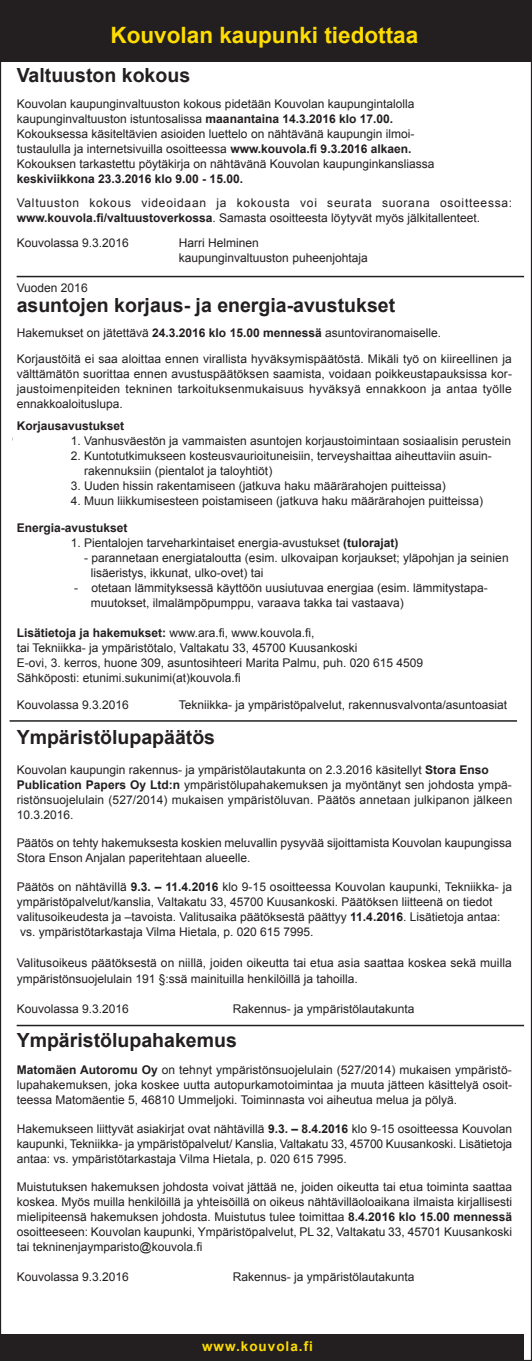
<style>
.page{position:relative;width:532px;height:1361px;background:#fff}
.page>*{position:absolute;margin:0;border:0;box-sizing:border-box;transform-origin:0 0}
.t1{font:700 22.5px "Arial";color:#ffdc01}
.t2{font:700 19.5px "Arial";color:#231f20}
.t3{font:700 13.5px "Arial";letter-spacing:.075em;color:#ffdc01}
.t4{font:12px/15px "Arial";color:#231f20}
.t5{font:12px/15px "Arial";letter-spacing:.06em;color:#231f20}
.t6{font:700 12px "Arial";color:#231f20}
.s1{font-weight:700}
</style>
<div class="page">
<div style="left:0;top:1334px;width:523px;height:27px;background:#231f20"></div>
<div style="left:0;top:0;width:531px;height:62px;background:#231f20"></div>
<hr style="left:10px;top:720px;width:507px;height:2px;background:#231f20">
<hr style="left:17px;top:276px;width:507px;height:1px;background:#231f20">
<hr style="left:17px;top:1025px;width:507px;height:1px;background:#231f20">
<h1 class="t1" style="left:110px;top:20px;width:309px">Kouvolan kaupunki tiedottaa</h1>
<h2 class="t2" style="left:17px;top:62px;width:175px">Valtuuston kokous</h2>
<p class="t4" style="left:17px;top:96px;width:419px">Kouvolan kaupunginvaltuuston kokous pidetään Kouvolan kaupungintalolla kaupunginvaltuuston istuntosalissa <span class="s1">maanantaina 14.3.2016 klo 17.00.<br></span>Kokouksessa käsiteltävien asioiden luettelo on nähtävänä kaupungin ilmoi&shy;tustaululla ja internetsivuilla osoitteessa <span class="s1">www.kouvola.fi 9.3.2016 alkaen.<br></span>Kokouksen tarkastettu pöytäkirja on nähtävänä Kouvolan kaupunginkansliassa</p>
<p class="t6" style="left:17px;top:171px;width:228px">keskiviikkona 23.3.2016 klo 9.00 - 15.00.</p>
<p class="t5" style="left:17px;top:195px;width:497px">Valtuuston kokous videoidaan ja kokousta voi seurata suorana osoitteessa: <span class="s1">www.kouvola.fi/valtuustoverkossa</span>. Samasta osoitteesta löytyvät myös jälkitallenteet.</p>
<p class="t4" style="left:17px;top:236px;width:114px">Kouvolassa 9.3.2016</p>
<p class="t4" style="left:179px;top:236px;width:190px">Harri Helminen kaupunginvaltuuston puheenjohtaja</p>
<p class="t4" style="left:17px;top:281px;width:72px">Vuoden 2016</p>
<h2 class="t2" style="left:17px;top:292px;width:380px">asuntojen korjaus- ja energia-avustukset</h2>
<p class="t4" style="left:17px;top:320px;width:496px;line-height:25.5px">Hakemukset on jätettävä <span class="s1">24.3.2016 klo 15.00 mennessä</span> asuntoviranomaiselle.<br>Korjaustöitä ei saa aloittaa ennen virallista hyväksymispäätöstä. Mikäli työ on kiireellinen ja</p>
<p class="t4" style="left:17px;top:366px;width:496px;text-align:justify">välttämätön suorittaa ennen avustuspäätöksen saamista, voidaan poikkeustapauksissa kor&shy;jaustoimenpiteiden tekninen tarkoituksenmukaisuus hyväksyä ennakkoon ja antaa työlle ennakkoaloituslupa.</p>
<p class="t6" style="left:17px;top:418px;width:109px">Korjausavustukset</p>
<p class="t4" style="left:71px;top:434px;width:441px">1. Vanhusväestön ja vammaisten asuntojen korjaustoimintaan sosiaalisin perustein</p>
<p class="t4" style="left:84px;top:449px;width:409px;text-indent:-13px">2. Kuntotutkimukseen kosteusvaurioituneisiin, terveyshaittaa aiheuttaviin asuin&shy;rakennuksiin (pientalot ja taloyhtiöt)</p>
<p class="t4" style="left:71px;top:479px;width:376px">3. Uuden hissin rakentamiseen (jatkuva haku määrärahojen puitteissa)</p>
<p class="t4" style="left:71px;top:494px;width:414px">4. Muun liikkumisesteen poistamiseen (jatkuva haku määrärahojen puitteissa)</p>
<p class="t6" style="left:17px;top:520px;width:112px">Energia-avustukset</p>
<p class="t4" style="left:71px;top:536px;width:329px">1. Pientalojen tarveharkintaiset energia-avustukset <span class="s1">(tulorajat)</span></p>
<p class="t4" style="left:91px;top:551px;width:419px;text-indent:-7px">- parannetaan energiataloutta (esim. ulkovaipan korjaukset; yläpohjan ja seinien lisäeristys, ikkunat, ulko-ovet) tai</p>
<p class="t4" style="left:91px;top:581px;width:398px;text-indent:-17px">- otetaan lämmityksessä käyttöön uusiutuvaa energiaa (esim. lämmitystapa&shy;muutokset, ilmalämpöpumppu, varaava takka tai vastaava)</p>
<p class="t4" style="left:17px;top:626px;width:408px"><span class="s1">Lisätietoja ja hakemukset:</span> www.ara.fi, www.kouvola.fi,<br>tai Tekniikka- ja ympäristötalo, Valtakatu 33, 45700 Kuusankoski<br>E-ovi, 3. kerros, huone 309, asuntosihteeri Marita Palmu, puh. 020 615 4509<br>Sähköposti: etunimi.sukunimi(at)kouvola.fi</p>
<p class="t4" style="left:17px;top:698px;width:114px">Kouvolassa 9.3.2016</p>
<p class="t4" style="left:179px;top:698px;width:330px">Tekniikka- ja ympäristöpalvelut, rakennusvalvonta/asuntoasiat</p>
<h2 class="t2" style="left:17px;top:724px;width:200px">Ympäristölupapäätös</h2>
<p class="t4" style="left:17px;top:762px;width:497px">Kouvolan kaupungin rakennus- ja ympäristölautakunta on 2.3.2016 käsitellyt <span class="s1">Stora Enso Publication Papers Oy Ltd:n</span> ympäristölupahakemuksen ja myöntänyt sen johdosta ympä&shy;ristönsuojelulain (527/2014) mukaisen ympäristöluvan. Päätös annetaan julkipanon jälkeen 10.3.2016.</p>
<p class="t4" style="left:17px;top:836px;width:496px">Päätös on tehty hakemuksesta koskien meluvallin pysyvää sijoittamista Kouvolan kaupungissa<br>Stora Enson Anjalan paperitehtaan alueelle.</p>
<p class="t4" style="left:17px;top:879px;width:496px">Päätös on nähtävillä <span class="s1">9.3. – 11.4.2016</span> klo 9-15 osoitteessa Kouvolan kaupunki, Tekniikka- ja ympäristöpalvelut/kanslia, Valtakatu 33, 45700 Kuusankoski. Päätöksen liitteenä on tiedot valitusoikeudesta ja –tavoista. Valitusaika päätöksestä päättyy <span class="s1">11.4.2016</span>. Lisätietoja antaa: vs. ympäristötarkastaja Vilma Hietala, p. 020 615 7995.</p>
<p class="t4" style="left:17px;top:956px;width:496px">Valitusoikeus päätöksestä on niillä, joiden oikeutta tai etua asia saattaa koskea sekä muilla ympäristönsuojelulain 191 §:ssä mainituilla henkilöillä ja tahoilla.</p>
<p class="t4" style="left:17px;top:1001px;width:114px">Kouvolassa 9.3.2016</p>
<p class="t4" style="left:233px;top:1001px;width:183px">Rakennus- ja ympäristölautakunta</p>
<h2 class="t2" style="left:17px;top:1027px;width:221px">Ympäristölupahakemus</h2>
<p class="t4" style="left:17px;top:1062px;width:497px;text-align:justify"><span class="s1">Matomäen Autoromu Oy</span> on tehnyt ympäristönsuojelulain (527/2014) mukaisen ympäristö&shy;lupahakemuksen, joka koskee uutta autopurkamotoimintaa ja muuta jätteen käsittelyä osoit&shy;teessa Matomäentie 5, 46810 Ummeljoki. Toiminnasta voi aiheutua melua ja pölyä.</p>
<p class="t4" style="left:17px;top:1121px;width:497px;text-align:justify">Hakemukseen liittyvät asiakirjat ovat nähtävillä <span class="s1">9.3. – 8.4.2016</span> klo 9-15 osoitteessa Kouvolan kaupunki, Tekniikka- ja ympäristöpalvelut/ Kanslia, Valtakatu 33, 45700 Kuusankoski. Lisätietoja antaa: vs. ympäristötarkastaja Vilma Hietala, p. 020 615 7995.</p>
<p class="t4" style="left:17px;top:1179px;width:496px;text-align:justify">Muistutuksen hakemuksen johdosta voivat jättää ne, joiden oikeutta tai etua toiminta saattaa koskea. Myös muilla henkilöillä ja yhteisöillä on oikeus nähtävilläoloaikana ilmaista kirjallisesti mielipiteensä hakemuksen johdosta. Muistutus tulee toimittaa <span class="s1">8.4.2016 klo 15.00 mennessä </span>osoitteeseen: Kouvolan kaupunki, Ympäristöpalvelut, PL 32, Valtakatu 33, 45701 Kuusankoski tai tekninenjaymparisto@kouvola.fi</p>
<p class="t4" style="left:17px;top:1269px;width:114px">Kouvolassa 9.3.2016</p>
<p class="t4" style="left:233px;top:1269px;width:183px">Rakennus- ja ympäristölautakunta</p>
<p class="t3" style="left:202px;top:1337px;width:112px">www.kouvola.fi</p>
</div>
